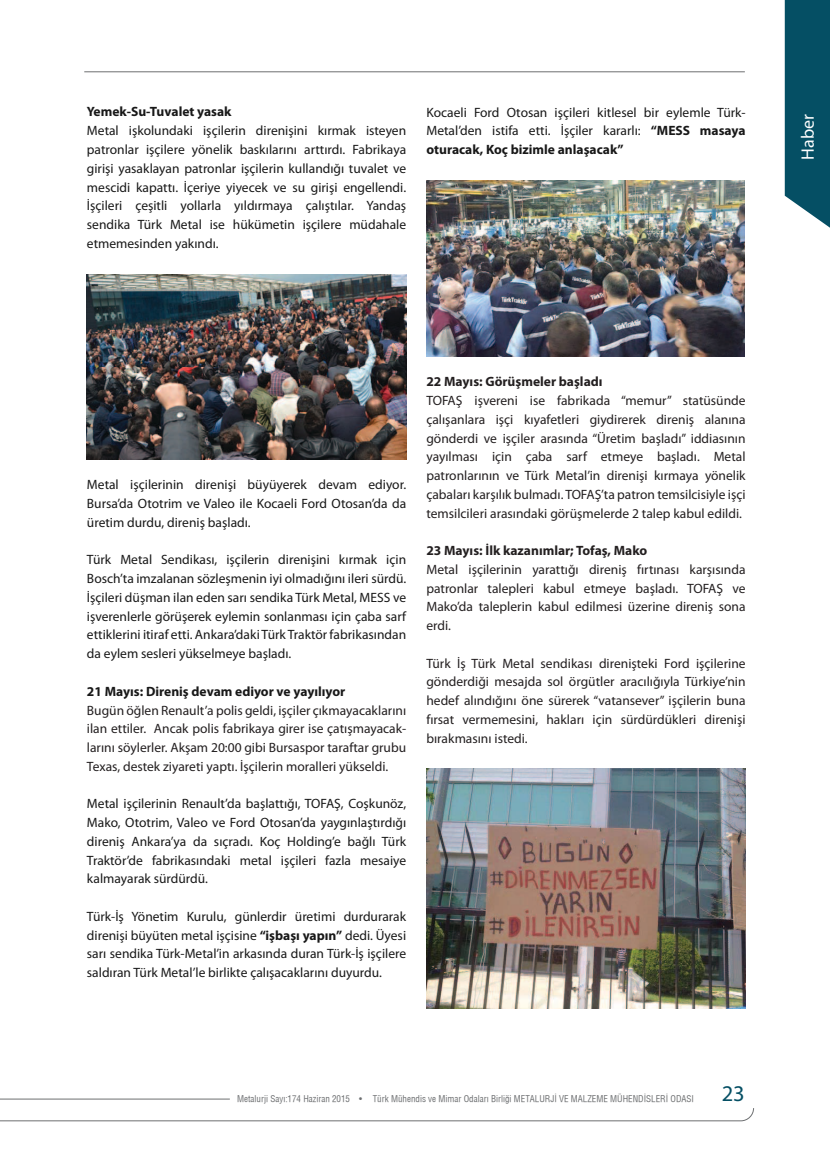
<style>
.page{position:relative;width:830px;height:1170px;background:#fff}
.page>*{position:absolute;margin:0;border:0;box-sizing:border-box;transform-origin:0 0}
.t1{font:22.5px "Myriad Pro";color:#054f64}
.t2{font:18px "Myriad Pro";color:#fff}
.t3{font:13.5px/18.8px "Myriad Pro";color:#181818;text-align:justify}
.t4{font:13.5px/18.8px "Myriad Pro";color:#231f20;text-align:justify}
.t5{font:700 13.5px "Myriad Pro";color:#181818}
.t6{font:700 13.5px "Myriad Pro";color:#231f20}
.t7{font:9px "Helvetica Condensed X Book";color:#6d6f71}
.s1{font-weight:700}
</style>
<div class="page">
<hr style="left:84px;top:72px;width:660px;height:1px;background:#6d6f71">
<svg style="left:0;top:1098px;width:753px;height:23px"></svg>
<svg style="left:784px;top:0;width:45px;height:227px;background:#1a5d71"></svg>
<img style="left:87px;top:274px;width:319px;height:185px">
<img style="left:426px;top:180px;width:318px;height:176px">
<img style="left:426px;top:769px;width:319px;height:239px">
<p class="t5" style="left:87px;top:103px;width:146px">Yemek-Su-Tuvalet yasak</p>
<p class="t3" style="left:87px;top:121px;width:320px">Metal işkolundaki işçilerin direnişini kırmak isteyen patronlar işçilere yönelik baskılarını arttırdı. Fabrikaya girişi yasaklayan patronlar işçilerin kullandığı tuvalet ve mescidi kapattı. İçeriye yiyecek ve su girişi engellendi.<br>İşçileri çeşitli yollarla yıldırmaya çalıştılar. Yandaş sendika Türk Metal ise hükümetin işçilere müdahale etmemesinden yakındı.</p>
<p class="t3" style="left:426px;top:102px;width:320px">Kocaeli Ford Otosan işçileri kitlesel bir eylemle Türk-Metal’den istifa etti. İşçiler kararlı: <span class="s1">“MESS masaya oturacak, Koç bizimle anlaşacak”</span></p>
<p class="t3" style="left:87px;top:475px;width:320px">Metal işçilerinin direnişi büyüyerek devam ediyor.<br>Bursa’da Ototrim ve Valeo ile Kocaeli Ford Otosan’da da üretim durdu, direniş başladı.</p>
<p class="t3" style="left:87px;top:550px;width:320px">Türk Metal Sendikası, işçilerin direnişini kırmak için Bosch’ta imzalanan sözleşmenin iyi olmadığını ileri sürdü.<br>İşçileri düşman ilan eden sarı sendika Türk Metal, MESS ve işverenlerle görüşerek eylemin sonlanması için çaba sarf ettiklerini itiraf etti. Ankara’daki Türk Traktör fabrikasından da eylem sesleri yükselmeye başladı.</p>
<p class="t5" style="left:87px;top:682px;width:260px">21 Mayıs: Direniş devam ediyor ve yayılıyor</p>
<p class="t4" style="left:87px;top:700px;width:320px">Bugün öğlen Renault’a polis geldi, işçiler çıkmayacaklarını ilan ettiler. Ancak polis fabrikaya girer ise çatışmayacak&shy;larını söylerler. Akşam 20:00 gibi Bursaspor taraftar grubu Texas, destek ziyareti yaptı. İşçilerin moralleri yükseldi.</p>
<p class="t3" style="left:87px;top:794px;width:320px">Metal işçilerinin Renault’da başlattığı, TOFAŞ, Coşkunöz, Mako, Ototrim, Valeo ve Ford Otosan’da yaygınlaştırdığı direniş Ankara’ya da sıçradı. Koç Holding’e bağlı Türk Traktör’de fabrikasındaki metal işçileri fazla mesaiye kalmayarak sürdürdü.</p>
<p class="t3" style="left:87px;top:906px;width:320px">Türk-İş Yönetim Kurulu, günlerdir üretimi durdurarak direnişi büyüten metal işçisine <span class="s1">“işbaşı yapın”</span> dedi. Üyesi sarı sendika Türk-Metal’in arkasında duran Türk-İş işçilere saldıran Türk Metal’le birlikte çalışacaklarını duyurdu.</p>
<p class="t6" style="left:426px;top:373px;width:177px">22 Mayıs: Görüşmeler başladı</p>
<p class="t4" style="left:426px;top:391px;width:320px">TOFAŞ işvereni ise fabrikada “memur” statüsünde çalışanlara işçi kıyafetleri giydirerek direniş alanına gönderdi ve işçiler arasında “Üretim başladı” iddiasının yayılması için çaba sarf etmeye başladı. Metal patronlarının ve Türk Metal’in direnişi kırmaya yönelik çabaları karşılık bulmadı. TOFAŞ’ta patron temsilcisiyle işçi temsilcileri arasındaki görüşmelerde 2 talep kabul edildi.</p>
<p class="t6" style="left:426px;top:541px;width:222px">23 Mayıs: İlk kazanımlar; Tofaş, Mako</p>
<p class="t4" style="left:426px;top:559px;width:320px">Metal işçilerinin yarattığı direniş fırtınası karşısında patronlar talepleri kabul etmeye başladı. TOFAŞ ve Mako’da taleplerin kabul edilmesi üzerine direniş sona erdi.</p>
<p class="t4" style="left:426px;top:653px;width:320px">Türk İş Türk Metal sendikası direnişteki Ford işçilerine gönderdiği mesajda sol örgütler aracılığıyla Türkiye’nin hedef alındığını öne sürerek “vatansever” işçilerin buna fırsat vermemesini, hakları için sürdürdükleri direnişi bırakmasını istedi.</p>
<p class="t7" style="left:237px;top:1093px;width:458px">Metalurji Sayı:174 Haziran 2015 • Türk Mühendis ve Mimar Odaları Birliği METALURJİ VE MALZEME MÜHENDİSLERİ ODASI</p>
<h1 class="t1" style="left:721px;top:1079px;width:25px">23</h1>
<h2 class="t2" style="left:796px;top:160px;width:47px;rotate:-90deg">Haber</h2>
</div>
